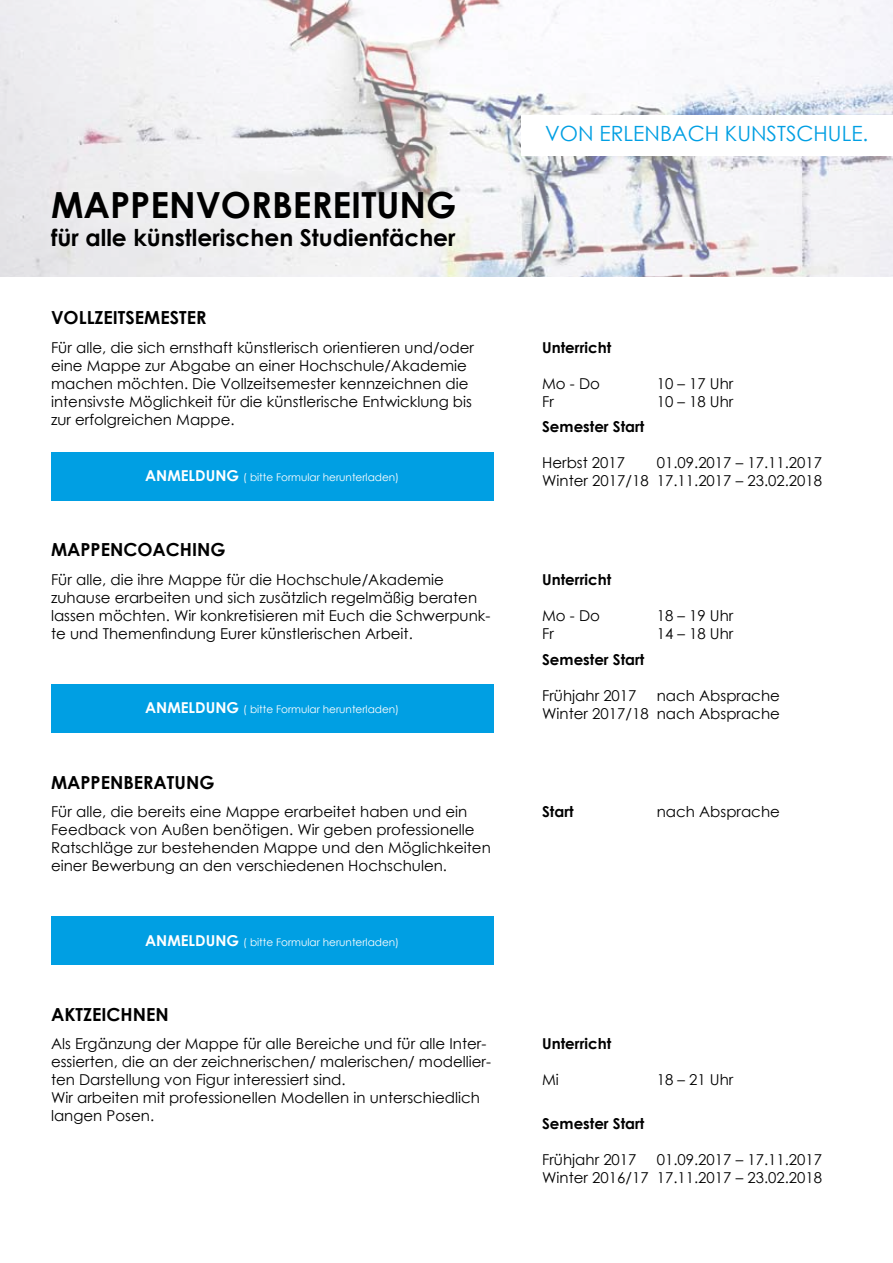
<style>
.page{position:relative;width:893px;height:1263px;background:#fff}
.page>*{position:absolute;margin:0;border:0;box-sizing:border-box;transform-origin:0 0}
.t1{font:700 36px "Century Gothic";color:#000}
.t2{font:700 23.25px "Century Gothic";color:#000}
.t3{font:21px "Century Gothic";color:#009fe3}
.t4{font:700 18px "Century Gothic";color:#000}
.t5{font:15px/18px "Century Gothic";color:#000}
.t6{font:700 15px "Century Gothic";color:#000}
.t7{font:10.5px "Century Gothic";color:#fff}
.s1{font-weight:700;font-size:15px}
</style>
<div class="page">
<img style="left:0;top:0;width:893px;height:276px">
<div style="left:51px;top:452px;width:442px;height:49px;background:#009fe3"></div>
<div style="left:522px;top:115px;width:371px;height:40px;background:#fff"></div>
<div style="left:51px;top:684px;width:442px;height:49px;background:#009fe3"></div>
<div style="left:51px;top:916px;width:442px;height:49px;background:#009fe3"></div>
<h1 class="t1" style="left:51px;top:178px;width:407px">MAPPENVORBEREITUNG</h1>
<h2 class="t2" style="left:51px;top:220px;width:406px">für alle künstlerischen Studienfächer</h2>
<p class="t4" style="left:51px;top:304px;width:157px">VOLLZEITSEMESTER</p>
<p class="t5" style="left:51px;top:338px;width:424px">Für alle, die sich ernsthaft künstlerisch orientieren und/oder eine Mappe zur Abgabe an einer Hochschule/Akademie machen möchten. Die Vollzeitsemester kennzeichnen die intensivste Möglichkeit für die künstlerische Entwicklung bis zur erfolgreichen Mappe.</p>
<p class="t7" style="left:145px;top:470px;width:255px"><span class="s1">ANMELDUNG</span> ( bitte Formular herunterladen)</p>
<p class="t4" style="left:51px;top:536px;width:176px">MAPPENCOACHING</p>
<p class="t5" style="left:51px;top:570px;width:441px">Für alle, die ihre Mappe für die Hochschule/Akademie zuhause erarbeiten und sich zusätzlich regelmäßig beraten lassen möchten. Wir konkretisieren mit Euch die Schwerpunk&shy;te und Themenfindung Eurer künstlerischen Arbeit.</p>
<p class="t7" style="left:145px;top:702px;width:255px"><span class="s1">ANMELDUNG</span> ( bitte Formular herunterladen)</p>
<p class="t4" style="left:51px;top:768px;width:165px">MAPPENBERATUNG</p>
<p class="t5" style="left:51px;top:802px;width:441px">Für alle, die bereits eine Mappe erarbeitet haben und ein Feedback von Außen benötigen. Wir geben professionelle Ratschläge zur bestehenden Mappe und den Möglichkeiten einer Bewerbung an den verschiedenen Hochschulen.</p>
<p class="t7" style="left:145px;top:934px;width:255px"><span class="s1">ANMELDUNG</span> ( bitte Formular herunterladen)</p>
<p class="t4" style="left:51px;top:1000px;width:119px">AKTZEICHNEN</p>
<p class="t5" style="left:51px;top:1035px;width:442px">Als Ergänzung der Mappe für alle Bereiche und für alle Inter&shy;essierten, die an der zeichnerischen/ malerischen/ modellier&shy;ten Darstellung von Figur interessiert sind.<br>Wir arbeiten mit professionellen Modellen in unterschiedlich langen Posen.</p>
<h3 class="t3" style="left:545px;top:119px;width:325px">VON ERLENBACH KUNSTSCHULE.</h3>
<p class="t6" style="left:542px;top:336px;width:70px">Unterricht</p>
<p class="t5" style="left:542px;top:374px;width:59px">Mo - Do<br>Fr</p>
<p class="t6" style="left:542px;top:415px;width:104px">Semester Start</p>
<p class="t5" style="left:542px;top:454px;width:108px">Herbst 2017<br>Winter 2017/18</p>
<p class="t5" style="left:657px;top:374px;width:78px">10 – 17 Uhr<br>10 – 18 Uhr</p>
<p class="t5" style="left:657px;top:454px;width:167px">01.09.2017 – 17.11.2017<br>17.11.2017 – 23.02.2018</p>
<p class="t6" style="left:542px;top:568px;width:70px">Unterricht</p>
<p class="t5" style="left:542px;top:606px;width:59px">Mo - Do<br>Fr</p>
<p class="t6" style="left:542px;top:648px;width:104px">Semester Start</p>
<p class="t5" style="left:542px;top:686px;width:108px">Frühjahr 2017<br>Winter 2017/18</p>
<p class="t5" style="left:657px;top:606px;width:78px">18 – 19 Uhr<br>14 – 18 Uhr</p>
<p class="t5" style="left:657px;top:686px;width:125px">nach Absprache nach Absprache</p>
<p class="t6" style="left:542px;top:800px;width:33px">Start</p>
<p class="t5" style="left:657px;top:802px;width:125px">nach Absprache</p>
<p class="t6" style="left:542px;top:1032px;width:70px">Unterricht</p>
<p class="t5" style="left:542px;top:1071px;width:18px">Mi</p>
<p class="t6" style="left:542px;top:1112px;width:104px">Semester Start</p>
<p class="t5" style="left:542px;top:1150px;width:108px">Frühjahr 2017<br>Winter 2016/17</p>
<p class="t5" style="left:657px;top:1071px;width:78px">18 – 21 Uhr</p>
<p class="t5" style="left:657px;top:1150px;width:167px">01.09.2017 – 17.11.2017<br>17.11.2017 – 23.02.2018</p>
</div>
